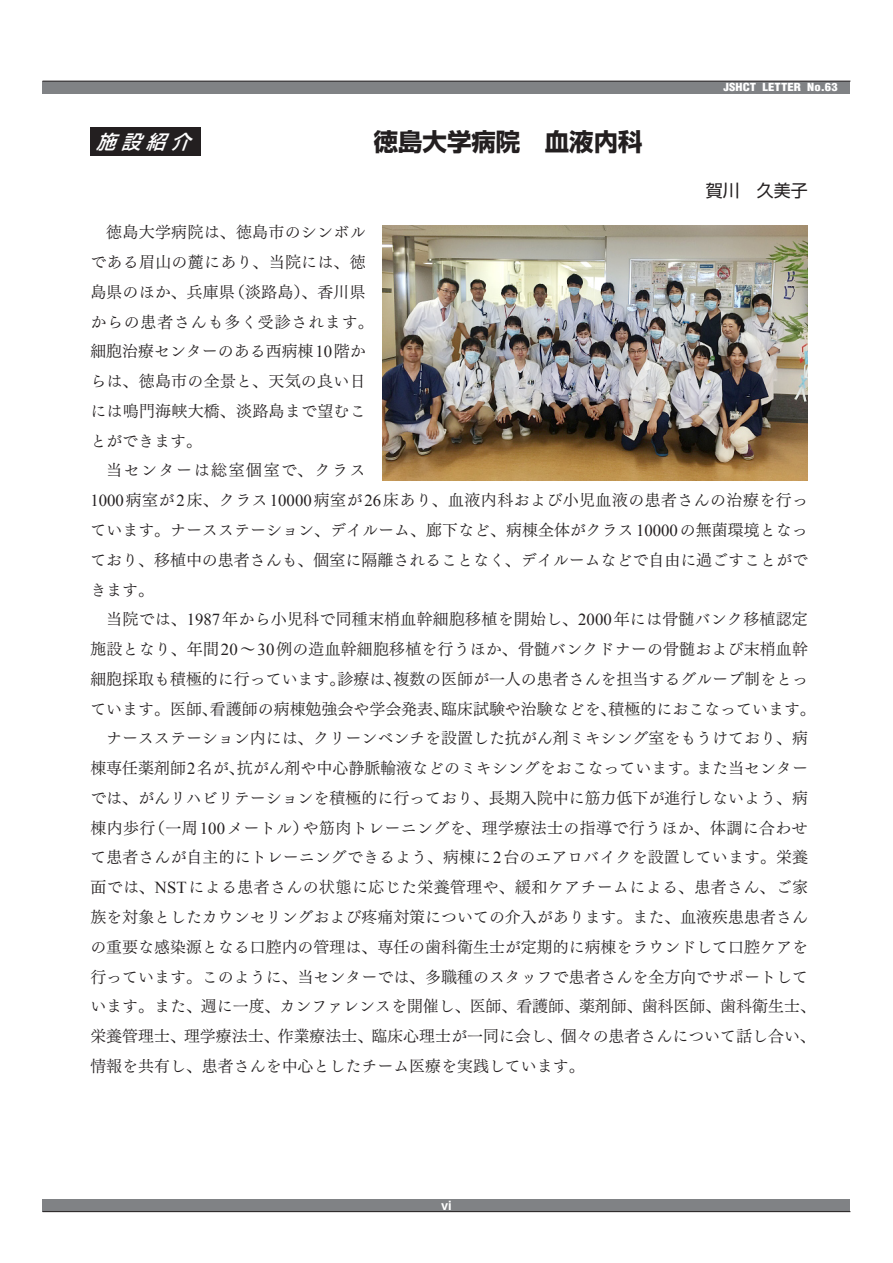
<style>
.page{position:relative;width:893px;height:1263px;background:#fff}
.page>*{position:absolute;margin:0;border:0;box-sizing:border-box;transform-origin:0 0}
.タイトル{font:700 24.45px "Shin Go Pro";color:#231f20}
.t1{font:italic 500 19.2px "Shin Go Pro";color:#fff}
.名前{font:16.95px "Shin Go Pro";color:#231f20}
.本文{font:15.9px/29.7px "Tsuku Min Pro R";color:#231f20}
.本文-2{font:15.9px/29.7px "Tsuku Min Pro R";letter-spacing:.02em;color:#231f20}
.t2{font:700 12.75px "Helvetica LT Std";color:#fff}
.t3{font:900 condensed 10.8px "Helvetica LT Std";color:#fff;scale:1.18 1}
.s1{font-size:14.85px}
.s2{font-family:"Times New Roman";font-size:16.8px}
</style>
<div class="page">
<div style="left:43px;top:1199px;width:807px;height:13px;background:#808285"></div>
<div style="left:43px;top:81px;width:807px;height:13px;background:#808285"></div>
<hr style="left:43px;top:81px;width:807px;height:1px;background:#231f20">
<hr style="left:43px;top:1211px;width:807px;height:1px;background:#231f20">
<div style="left:90px;top:128px;width:111px;height:28px;background:#231f20"></div>
<img style="left:383px;top:226px;width:425px;height:255px">
<p class="t1" style="left:96px;top:126px;width:105px">施設紹介</p>
<p class="タイトル" style="left:374px;top:123px;width:270px">徳島大学病院　血液内科</p>
<p class="t3" style="left:724px;top:81px;width:98px">JSHCT LETTER No.63</p>
<p class="名前" style="left:676px;top:176px;width:133px"><span class="s1">　　</span>賀川　久美子</p>
<p class="本文-2" style="left:90px;top:216px;width:285px;text-indent:16px">徳島大学病院は、徳島市のシンボルである眉山の麓にあり、当院には、徳島県のほか、兵庫県（淡路島）、香川県からの患者さんも多く受診されます。細胞治療センターのある西病棟<span class="s2">10</span>階からは、徳島市の全景と、天気の良い日には鳴門海峡大橋、淡路島まで望むことができます。</p>
<p class="本文" style="left:90px;top:454px;width:719px;text-indent:16px">当センターは総室個室で、クラス<br><span class="s2">1000</span>病室が<span class="s2">2</span>床、クラス<span class="s2">10000</span>病室が<span class="s2">26</span>床あり、血液内科および小児血液の患者さんの治療を行っています。ナースステーション、デイルーム、廊下など、病棟全体がクラス<span class="s2">10000</span>の無菌環境となっており、移植中の患者さんも、個室に隔離されることなく、デイルームなどで自由に過ごすことができます。</p>
<p class="本文" style="left:90px;top:602px;width:727px;text-align:center">当院では、<span class="s2">1987</span>年から小児科で同種末梢血幹細胞移植を開始し、<span class="s2">2000</span>年には骨髄バンク移植認定<br>施設となり、年間<span class="s2">20</span>～<span class="s2">30</span>例の造血幹細胞移植を行うほか、骨髄バンクドナーの骨髄および末梢血幹細胞採取も積極的に行っています。診療は、複数の医師が一人の患者さんを担当するグループ制をとっています。医師、看護師の病棟勉強会や学会発表、臨床試験や治験などを、積極的におこなっています。</p>
<p class="本文" style="left:90px;top:722px;width:727px;text-indent:16px">ナースステーション内には、クリーンベンチを設置した抗がん剤ミキシング室をもうけており、病棟専任薬剤師<span class="s2">2</span>名が、抗がん剤や中心静脈輸液などのミキシングをおこなっています。また当センターでは、がんリハビリテーションを積極的に行っており、長期入院中に筋力低下が進行しないよう、病棟内歩行（一周<span class="s2">100</span>メートル）や筋肉トレーニングを、理学療法士の指導で行うほか、体調に合わせて患者さんが自主的にトレーニングできるよう、病棟に<span class="s2">2</span>台のエアロバイクを設置しています。栄養面では、<span class="s2">NST</span>による患者さんの状態に応じた栄養管理や、緩和ケアチームによる、患者さん、ご家族を対象としたカウンセリングおよび疼痛対策についての介入があります。また、血液疾患患者さんの重要な感染源となる口腔内の管理は、専任の歯科衛生士が定期的に病棟をラウンドして口腔ケアを行っています。このように、当センターでは、多職種のスタッフで患者さんを全方向でサポートしています。また、週に一度、カンファレンスを開催し、医師、看護師、薬剤師、歯科医師、歯科衛生士、栄養管理士、理学療法士、作業療法士、臨床心理士が一同に会し、個々の患者さんについて話し合い、情報を共有し、患者さんを中心としたチーム医療を実践しています。</p>
<p class="t2" style="left:441px;top:1197px;width:12px">vi</p>
</div>
